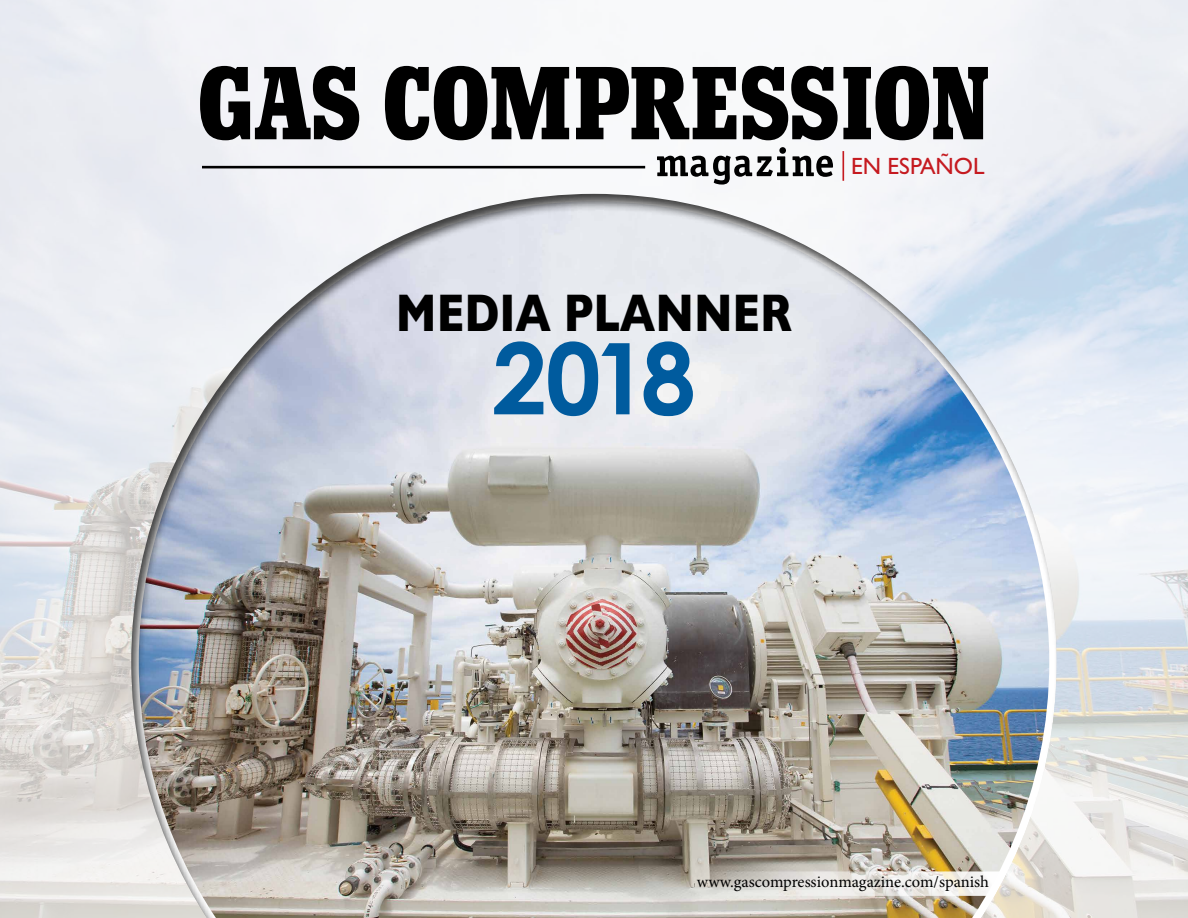
<style>
.page{position:relative;width:1188px;height:918px;background:#fff}
.page>*{position:absolute;margin:0;border:0;box-sizing:border-box;transform-origin:0 0}
.t1{font:700 99px "Century Gothic";color:#005b9e}
.t2{font:700 54px "Gill Sans";color:#000;scale:.79 1}
.t3{font:23.55px "Gill Sans";color:#c51a20}
.t4{font:16.5px "Minion Pro";color:#000}
</style>
<div class="page">
<img style="left:0;top:0;width:1188px;height:918px">
<hr style="left:202px;top:166px;width:443px;height:2px;background:#000">
<svg style="left:200px;top:66px;width:159px;height:74px"></svg>
<svg style="left:385px;top:66px;width:184px;height:74px"></svg>
<svg style="left:576px;top:67px;width:160px;height:72px"></svg>
<svg style="left:742px;top:66px;width:246px;height:74px"></svg>
<svg style="left:657px;top:147px;width:176px;height:38px"></svg>
<hr style="left:842px;top:151px;width:2px;height:30px;background:#c51a20">
<div style="left:129px;top:193px;width:928px;height:725px;background:#000;opacity:.75"></div>
<svg style="left:645px;top:871px;width:356px;height:25px"></svg>
<h2 class="t2" style="left:396px;top:270px;width:503px">MEDIA PLANNER</h2>
<h1 class="t1" style="left:492px;top:316px;width:205px">2018</h1>
<h3 class="t3" style="left:851px;top:152px;width:135px">EN ESPAÑOL</h3>
<p class="t4" style="left:697px;top:871px;width:294px">www.gascompressionmagazine.com/spanish</p>
</div>
